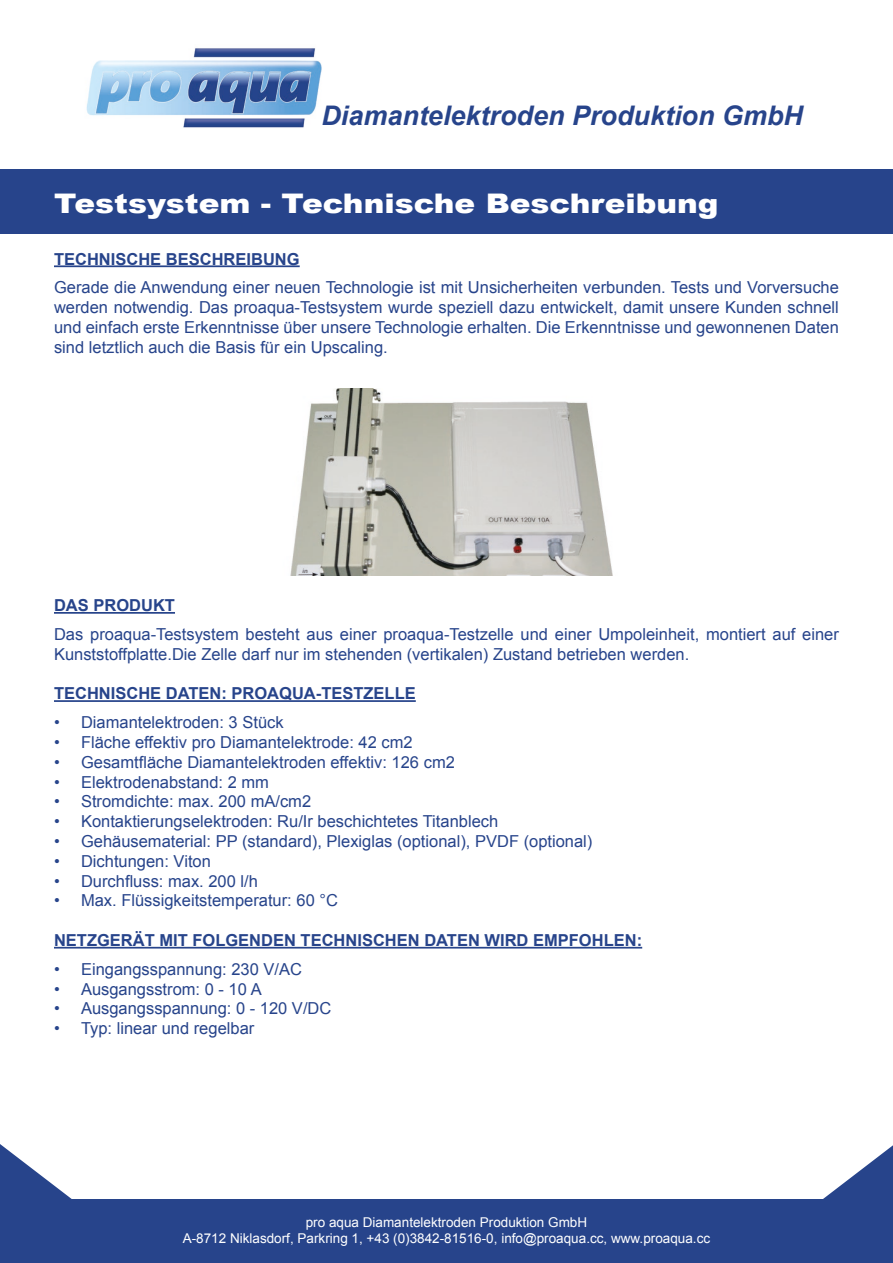
<style>
.page{position:relative;width:893px;height:1263px;background:#fff}
.page>*{position:absolute;margin:0;border:0;box-sizing:border-box;transform-origin:0 0}
.t1{font:900 27px "Arial";color:#fff;scale:1.15 1}
.t2{font:italic 700 27px "Arial";color:#27448b}
.t3{font:16.5px/19.8px "Arial";color:#27448b;text-align:justify}
.t4{font:700 16.5px "Arial";color:#27448b}
.t5{font:13.5px "Arial";color:#fff}
</style>
<div class="page">
<div style="left:0;top:169px;width:893px;height:64px;background:#27448b"></div>
<hr style="left:54px;top:265px;width:246px;height:2px;background:#27448b">
<hr style="left:54px;top:612px;width:121px;height:2px;background:#27448b">
<hr style="left:54px;top:700px;width:362px;height:2px;background:#27448b">
<hr style="left:54px;top:947px;width:588px;height:1px;background:#27448b">
<img style="left:86px;top:48px;width:236px;height:80px">
<div style="left:0;top:1199px;width:893px;height:64px;background:#27448b"></div>
<svg style="left:823px;top:1145px;width:70px;height:54px"></svg>
<svg style="left:0;top:1144px;width:72px;height:55px"></svg>
<img style="left:290px;top:388px;width:323px;height:187px">
<p class="t2" style="left:321px;top:97px;width:483px">Diamantelektroden Produktion GmbH</p>
<p class="t1" style="left:54px;top:184px;width:579px">Testsystem - Technische Beschreibung</p>
<p class="t4" style="left:54px;top:248px;width:247px">TECHNISCHE BESCHREIBUNG</p>
<p class="t3" style="left:54px;top:278px;width:786px">Gerade die Anwendung einer neuen Technologie ist mit Unsicherheiten verbunden. Tests und Vorversuche werden notwendig. Das proaqua-Testsystem wurde speziell dazu entwickelt, damit unsere Kunden schnell und einfach erste Erkenntnisse über unsere Technologie erhalten. Die Erkenntnisse und gewonnenen Daten sind letztlich auch die Basis für ein Upscaling.</p>
<p class="t4" style="left:54px;top:594px;width:122px">DAS PRODUKT</p>
<p class="t3" style="left:54px;top:624px;width:786px">Das proaqua-Testsystem besteht aus einer proaqua-Testzelle und einer Umpoleinheit, montiert auf einer<br>Kunststoffplatte.Die Zelle darf nur im stehenden (vertikalen) Zustand betrieben werden.</p>
<p class="t4" style="left:54px;top:682px;width:363px">TECHNISCHE DATEN: PROAQUA-TESTZELLE</p>
<p class="t3" style="left:54px;top:713px;width:231px">• Diamantelektroden: 3 Stück</p>
<p class="t3" style="left:54px;top:732px;width:360px">• Fläche effektiv pro Diamantelektrode: 42 cm2</p>
<p class="t3" style="left:54px;top:752px;width:402px">• Gesamtfläche Diamantelektroden effektiv: 126 cm2</p>
<p class="t3" style="left:54px;top:772px;width:217px">• Elektrodenabstand: 2 mm</p>
<p class="t3" style="left:54px;top:792px;width:259px">• Stromdichte: max. 200 mA/cm2</p>
<p class="t3" style="left:54px;top:812px;width:446px">• Kontaktierungselektroden: Ru/Ir beschichtetes Titanblech</p>
<p class="t3" style="left:54px;top:831px;width:540px">• Gehäusematerial: PP (standard), Plexiglas (optional), PVDF (optional)</p>
<p class="t3" style="left:54px;top:851px;width:158px">• Dichtungen: Viton</p>
<p class="t3" style="left:54px;top:871px;width:205px">• Durchfluss: max. 200 l/h</p>
<p class="t3" style="left:54px;top:891px;width:285px">• Max. Flüssigkeitstemperatur: 60 °C</p>
<p class="t4" style="left:54px;top:929px;width:590px">NETZGERÄT MIT FOLGENDEN TECHNISCHEN DATEN WIRD EMPFOHLEN:</p>
<p class="t3" style="left:54px;top:959px;width:250px">• Eingangsspannung: 230 V/AC</p>
<p class="t3" style="left:54px;top:979px;width:209px">• Ausgangsstrom: 0 - 10 A</p>
<p class="t3" style="left:54px;top:999px;width:279px">• Ausgangsspannung: 0 - 120 V/DC</p>
<p class="t3" style="left:54px;top:1019px;width:202px">• Typ: linear und regelbar</p>
<p class="t5" style="left:306px;top:1213px;width:283px">pro aqua Diamantelektroden Produktion GmbH</p>
<p class="t5" style="left:183px;top:1230px;width:529px">A-8712 Niklasdorf, Parkring 1, +43 (0)3842-81516-0, info@proaqua.cc, www.proaqua.cc</p>
</div>
